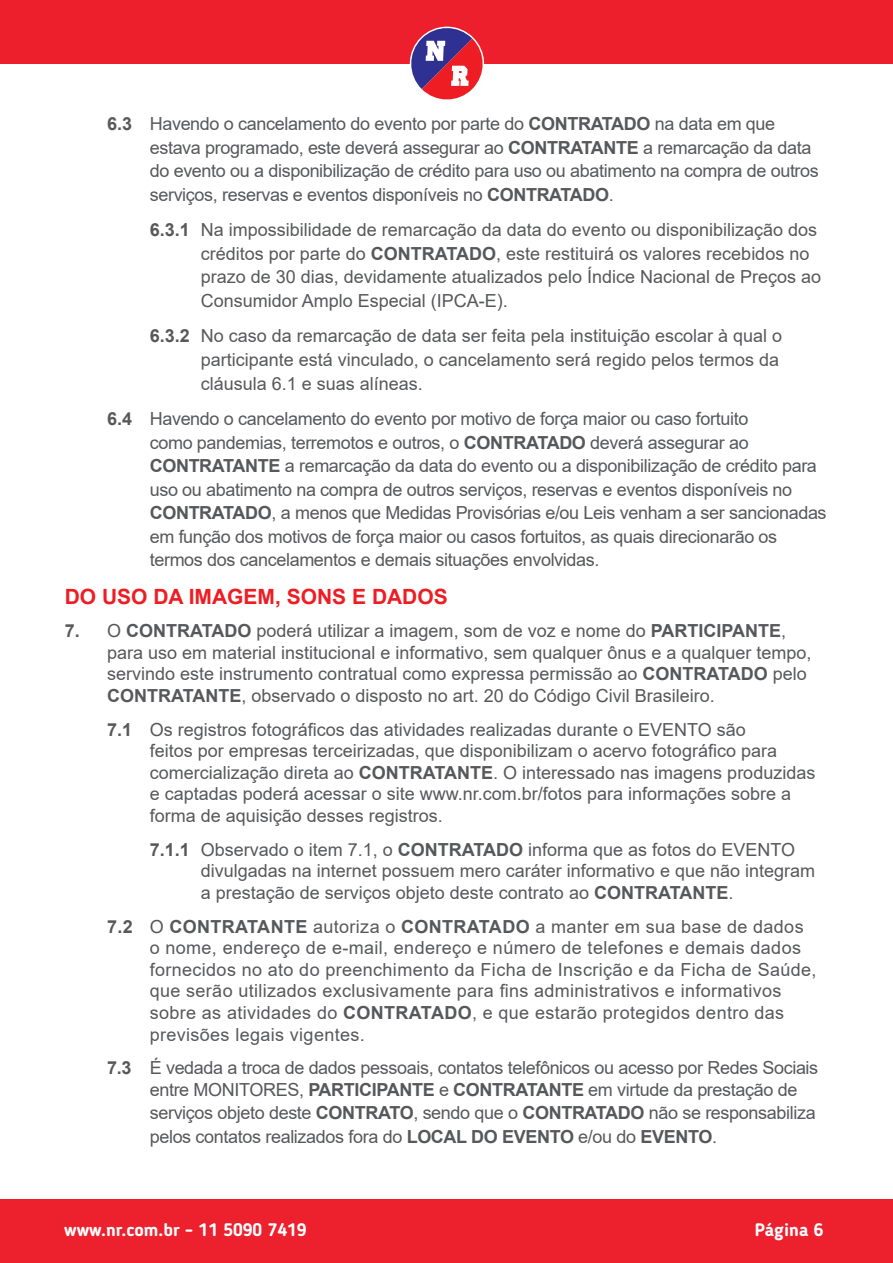
<style>
.page{position:relative;width:893px;height:1263px;background:#fff}
.page>*{position:absolute;margin:0;border:0;box-sizing:border-box;transform-origin:0 0}
.t1{font:700 21px "Arial";color:#ee1d23}
.t2{font:18px/21.6px "Arial";color:#57585a}
.t3{font:18px/23.5px "Arial";letter-spacing:-.02em;color:#57585a}
.t4{font:18px/21.6px "Arial";letter-spacing:.02em;color:#57585a}
.t5{font:700 18px "Blogger Sans";color:#fff}
.s1{font-weight:700}
</style>
<div class="page">
<div style="left:0;top:1199px;width:893px;height:64px;background:#ed202d"></div>
<div style="left:0;top:0;width:893px;height:64px;background:#ee1f2d"></div>
<svg style="left:409px;top:26px;width:76px;height:74px"></svg>
<p class="t3" style="left:150px;top:112px;width:671px;text-indent:-43px"><span class="s1">6.3</span> Havendo o cancelamento do evento por parte do <span class="s1">CONTRATADO</span> na data em que estava programado, este deverá assegurar ao <span class="s1">CONTRATANTE</span> a remarcação da data do evento ou a disponibilização de crédito para uso ou abatimento na compra de outros serviços, reservas e eventos disponíveis no <span class="s1">CONTRATADO</span>.</p>
<p class="t2" style="left:201px;top:218px;width:622px;line-height:23.5px;text-indent:-51px"><span class="s1">6.3.1</span> Na impossibilidade de remarcação da data do evento ou disponibilização dos créditos por parte do <span class="s1">CONTRATADO</span>, este restituirá os valores recebidos no prazo de 30 dias, devidamente atualizados pelo Índice Nacional de Preços ao Consumidor Amplo Especial (IPCA-E).</p>
<p class="t2" style="left:201px;top:324px;width:583px;line-height:23.5px;text-indent:-51px"><span class="s1">6.3.2</span> No caso da remarcação de data ser feita pela instituição escolar à qual o participante está vinculado, o cancelamento será regido pelos termos da cláusula 6.1 e suas alíneas.</p>
<p class="t3" style="left:150px;top:407px;width:678px;text-indent:-43px"><span class="s1">6.4</span> Havendo o cancelamento do evento por motivo de força maior ou caso fortuito<br>como pandemias, terremotos e outros, o <span class="s1">CONTRATADO</span> deverá assegurar ao <span class="s1">CONTRATANTE</span> a remarcação da data do evento ou a disponibilização de crédito para uso ou abatimento na compra de outros serviços, reservas e eventos disponíveis no <span class="s1">CONTRATADO</span>, a menos que Medidas Provisórias e/ou Leis venham a ser sancionadas em função dos motivos de força maior ou casos fortuitos, as quais direcionarão os termos dos cancelamentos e demais situações envolvidas.</p>
<p class="t1" style="left:65px;top:581px;width:385px">DO USO DA IMAGEM, SONS E DADOS</p>
<p class="t2" style="left:107px;top:620px;width:706px;text-indent:-43px"><span class="s1">7.</span> O <span class="s1">CONTRATADO</span> poderá utilizar a imagem, som de voz e nome do <span class="s1">PARTICIPANTE</span>, para uso em material institucional e informativo, sem qualquer ônus e a qualquer tempo, servindo este instrumento contratual como expressa permissão ao <span class="s1">CONTRATADO</span> pelo <span class="s1">CONTRATANTE</span>, observado o disposto no art. 20 do Código Civil Brasileiro.</p>
<p class="t2" style="left:150px;top:718px;width:667px;text-indent:-43px"><span class="s1">7.1</span> Os registros fotográficos das atividades realizadas durante o EVENTO são<br>feitos por empresas terceirizadas, que disponibilizam o acervo fotográfico para comercialização direta ao <span class="s1">CONTRATANTE</span>. O interessado nas imagens produzidas e captadas poderá acessar o site www.nr.com.br/fotos para informações sobre a forma de aquisição desses registros.</p>
<p class="t2" style="left:201px;top:838px;width:616px;text-indent:-51px"><span class="s1">7.1.1</span> Observado o item 7.1, o <span class="s1">CONTRATADO</span> informa que as fotos do EVENTO divulgadas na internet possuem mero caráter informativo e que não integram a prestação de serviços objeto deste contrato ao <span class="s1">CONTRATANTE</span>.</p>
<p class="t4" style="left:150px;top:915px;width:668px;text-indent:-43px"><span class="s1">7.2</span> O <span class="s1">CONTRATANTE</span> autoriza o <span class="s1">CONTRATADO</span> a manter em sua base de dados o nome, endereço de e-mail, endereço e número de telefones e demais dados fornecidos no ato do preenchimento da Ficha de Inscrição e da Ficha de Saúde, que serão utilizados exclusivamente para fins administrativos e informativos sobre as atividades do <span class="s1">CONTRATADO</span>, e que estarão protegidos dentro das previsões legais vigentes.</p>
<p class="t3" style="left:150px;top:1057px;width:670px;line-height:21.6px;text-indent:-43px"><span class="s1">7.3</span> É vedada a troca de dados pessoais, contatos telefônicos ou acesso por Redes Sociais entre MONITORES, <span class="s1">PARTICIPANTE</span> e <span class="s1">CONTRATANTE</span> em virtude da prestação de</p>
<p class="t3" style="left:150px;top:1101px;width:667px">serviços objeto deste <span class="s1">CONTRATO</span>, sendo que o <span class="s1">CONTRATADO</span> não se responsabiliza pelos contatos realizados fora do <span class="s1">LOCAL DO EVENTO</span> e/ou do <span class="s1">EVENTO</span>.</p>
<p class="t5" style="left:64px;top:1219px;width:244px">www.nr.com.br - 11 5090 7419</p>
<p class="t5" style="left:755px;top:1219px;width:70px">Página 6</p>
</div>
